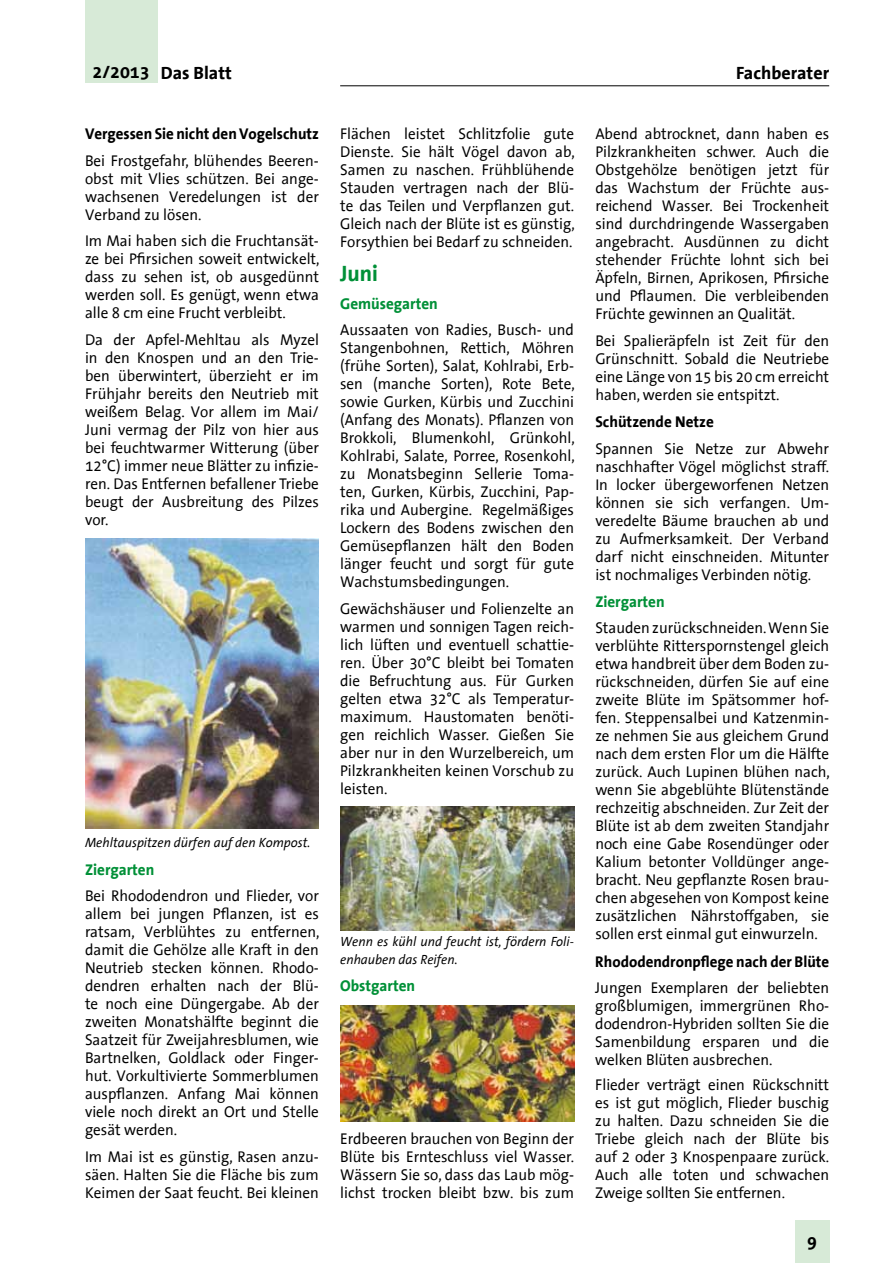
<style>
.page{position:relative;width:893px;height:1263px;background:#fff}
.page>*{position:absolute;margin:0;border:0;box-sizing:border-box;transform-origin:0 0}
.t1{font:700 22.5px "The Sans Office";color:#009037;scale:.96 1}
.t2{font:700 18px "The Sans Office";color:#000}
.t3{font:15.75px/18px "The Sans Office";color:#000;text-align:justify;scale:.96 1}
.t4{font:700 15.75px "The Sans Office";color:#000;scale:.95 1}
.t5{font:700 15.75px "The Sans Office";color:#009037;scale:.96 1}
.t6{font:700 15.75px "The Sans Office";color:#000;scale:.96 1}
.t7{font:italic 13.5px/18px "The Sans Office";color:#000;scale:.96 1}
</style>
<div class="page">
<div style="left:85px;top:0;width:72px;height:83px;background:#d7ead7"></div>
<div style="left:795px;top:1220px;width:34px;height:43px;background:#d7ead7"></div>
<hr style="left:340px;top:85px;width:489px;height:1px;background:#000">
<img style="left:85px;top:538px;width:234px;height:291px">
<img style="left:340px;top:807px;width:234px;height:123px">
<img style="left:340px;top:1005px;width:234px;height:117px">
<p class="t2" style="left:93px;top:63px;width:141px">2/2013 Das Blatt</p>
<p class="t4" style="left:85px;top:126px;width:248px">Vergessen Sie nicht den Vogelschutz</p>
<p class="t3" style="left:85px;top:152px;width:245px">Bei Frostgefahr, blühendes Beeren&shy;obst mit Vlies schützen. Bei ange&shy;wachsenen Veredelungen ist der Verband zu lösen.</p>
<p class="t3" style="left:85px;top:233px;width:246px">Im Mai haben sich die Fruchtansät&shy;ze bei Pfirsichen soweit entwickelt, dass zu sehen ist, ob ausgedünnt werden soll. Es genügt, wenn etwa alle 8 cm eine Frucht verbleibt.</p>
<p class="t3" style="left:85px;top:331px;width:245px">Da der Apfel-Mehltau als Myzel in den Knospen und an den Trie&shy;ben überwintert, überzieht er im Frühjahr bereits den Neutrieb mit weißem Belag. Vor allem im Mai/ Juni vermag der Pilz von hier aus bei feuchtwarmer Witterung (über 12°C) immer neue Blätter zu infizie&shy;ren. Das Entfernen befallener Triebe beugt der Ausbreitung des Pilzes vor.</p>
<p class="t7" style="left:85px;top:834px;width:236px">Mehltauspitzen dürfen auf den Kompost.</p>
<p class="t5" style="left:85px;top:861px;width:74px">Ziergarten</p>
<p class="t3" style="left:85px;top:887px;width:246px">Bei Rhododendron und Flieder, vor allem bei jungen Pflanzen, ist es ratsam, Verblühtes zu entfernen, damit die Gehölze alle Kraft in den Neutrieb stecken können. Rhodo&shy;dendren erhalten nach der Blü&shy;te noch eine Düngergabe. Ab der zweiten Monatshälfte beginnt die Saatzeit für Zweijahresblumen, wie Bartnelken, Goldlack oder Finger&shy;hut. Vorkultivierte Sommerblumen auspflanzen. Anfang Mai können viele noch direkt an Ort und Stelle gesät werden.</p>
<p class="t3" style="left:85px;top:1148px;width:245px">Im Mai ist es günstig, Rasen anzu&shy;säen. Halten Sie die Fläche bis zum Keimen der Saat feucht. Bei kleinen</p>
<p class="t3" style="left:340px;top:126px;width:246px">Flächen leistet Schlitzfolie gute Dienste. Sie hält Vögel davon ab, Samen zu naschen. Frühblühende Stauden vertragen nach der Blü&shy;te das Teilen und Verpflanzen gut.<br>Gleich nach der Blüte ist es günstig, Forsythien bei Bedarf zu schneiden.</p>
<h1 class="t1" style="left:340px;top:262px;width:41px">Juni</h1>
<p class="t5" style="left:340px;top:295px;width:103px">Gemüsegarten</p>
<p class="t3" style="left:340px;top:321px;width:246px">Aussaaten von Radies, Busch- und Stangenbohnen, Rettich, Möhren (frühe Sorten), Salat, Kohlrabi, Erb&shy;sen (manche Sorten), Rote Bete, sowie Gurken, Kürbis und Zucchini (Anfang des Monats). Pflanzen von Brokkoli, Blumenkohl, Grünkohl, Kohlrabi, Salate, Porree, Rosenkohl, zu Monatsbeginn Sellerie Toma&shy;ten, Gurken, Kürbis, Zucchini, Pap&shy;rika und Aubergine. Regelmäßiges Lockern des Bodens zwischen den Gemüsepflanzen hält den Boden länger feucht und sorgt für gute Wachstumsbedingungen.</p>
<p class="t3" style="left:340px;top:600px;width:245px">Gewächshäuser und Folienzelte an warmen und sonnigen Tagen reich&shy;lich lüften und eventuell schattie&shy;ren. Über 30°C bleibt bei Tomaten die Befruchtung aus. Für Gurken gelten etwa 32°C als Temperatur&shy;maximum. Haustomaten benöti&shy;gen reichlich Wasser. Gießen Sie aber nur in den Wurzelbereich, um Pilzkrankheiten keinen Vorschub zu leisten.</p>
<p class="t7" style="left:340px;top:933px;width:245px">Wenn es kühl und feucht ist, fördern Foli&shy;enhauben das Reifen.</p>
<p class="t5" style="left:340px;top:977px;width:80px">Obstgarten</p>
<p class="t3" style="left:340px;top:1130px;width:245px">Erdbeeren brauchen von Beginn der Blüte bis Ernteschluss viel Wasser.<br>Wässern Sie so, dass das Laub mög&shy;lichst trocken bleibt bzw. bis zum</p>
<p class="t2" style="left:736px;top:63px;width:95px">Fachberater</p>
<p class="t3" style="left:595px;top:126px;width:245px">Abend abtrocknet, dann haben es Pilzkrankheiten schwer. Auch die Obstgehölze benötigen jetzt für das Wachstum der Früchte aus&shy;reichend Wasser. Bei Trockenheit sind durchdringende Wassergaben angebracht. Ausdünnen zu dicht stehender Früchte lohnt sich bei Äpfeln, Birnen, Aprikosen, Pfirsiche und Pflaumen. Die verbleibenden Früchte gewinnen an Qualität.</p>
<p class="t3" style="left:595px;top:332px;width:245px">Bei Spalieräpfeln ist Zeit für den Grünschnitt. Sobald die Neutriebe eine Länge von 15 bis 20 cm erreicht haben, werden sie entspitzt.</p>
<p class="t6" style="left:595px;top:413px;width:125px">Schützende Netze</p>
<p class="t3" style="left:595px;top:440px;width:245px">Spannen Sie Netze zur Abwehr naschhafter Vögel möglichst straff.<br>In locker übergeworfenen Netzen können sie sich verfangen. Um&shy;veredelte Bäume brauchen ab und zu Aufmerksamkeit. Der Verband darf nicht einschneiden. Mitunter ist nochmaliges Verbinden nötig.</p>
<p class="t5" style="left:595px;top:593px;width:74px">Ziergarten</p>
<p class="t3" style="left:595px;top:620px;width:246px">Stauden zurückschneiden. Wenn Sie verblühte Ritterspornstengel gleich etwa handbreit über dem Boden zu&shy;rückschneiden, dürfen Sie auf eine zweite Blüte im Spätsommer hof&shy;fen. Steppensalbei und Katzenmin&shy;ze nehmen Sie aus gleichem Grund nach dem ersten Flor um die Hälfte zurück. Auch Lupinen blühen nach, wenn Sie abgeblühte Blütenstände rechzeitig abschneiden. Zur Zeit der Blüte ist ab dem zweiten Standjahr noch eine Gabe Rosendünger oder Kalium betonter Volldünger ange&shy;bracht. Neu gepflanzte Rosen brau&shy;chen abgesehen von Kompost keine zusätzlichen Nährstoffgaben, sie sollen erst einmal gut einwurzeln.</p>
<p class="t4" style="left:595px;top:953px;width:248px">Rhododendronpflege nach der Blüte</p>
<p class="t3" style="left:595px;top:979px;width:245px">Jungen Exemplaren der beliebten großblumigen, immergrünen Rho&shy;dodendron-Hybriden sollten Sie die Samenbildung ersparen und die welken Blüten ausbrechen.</p>
<p class="t3" style="left:595px;top:1076px;width:245px">Flieder verträgt einen Rückschnitt es ist gut möglich, Flieder buschig zu halten. Dazu schneiden Sie die Triebe gleich nach der Blüte bis auf 2 oder 3 Knospenpaare zurück.<br>Auch alle toten und schwachen Zweige sollten Sie entfernen.</p>
<p class="t2" style="left:807px;top:1233px;width:11px">9</p>
</div>
